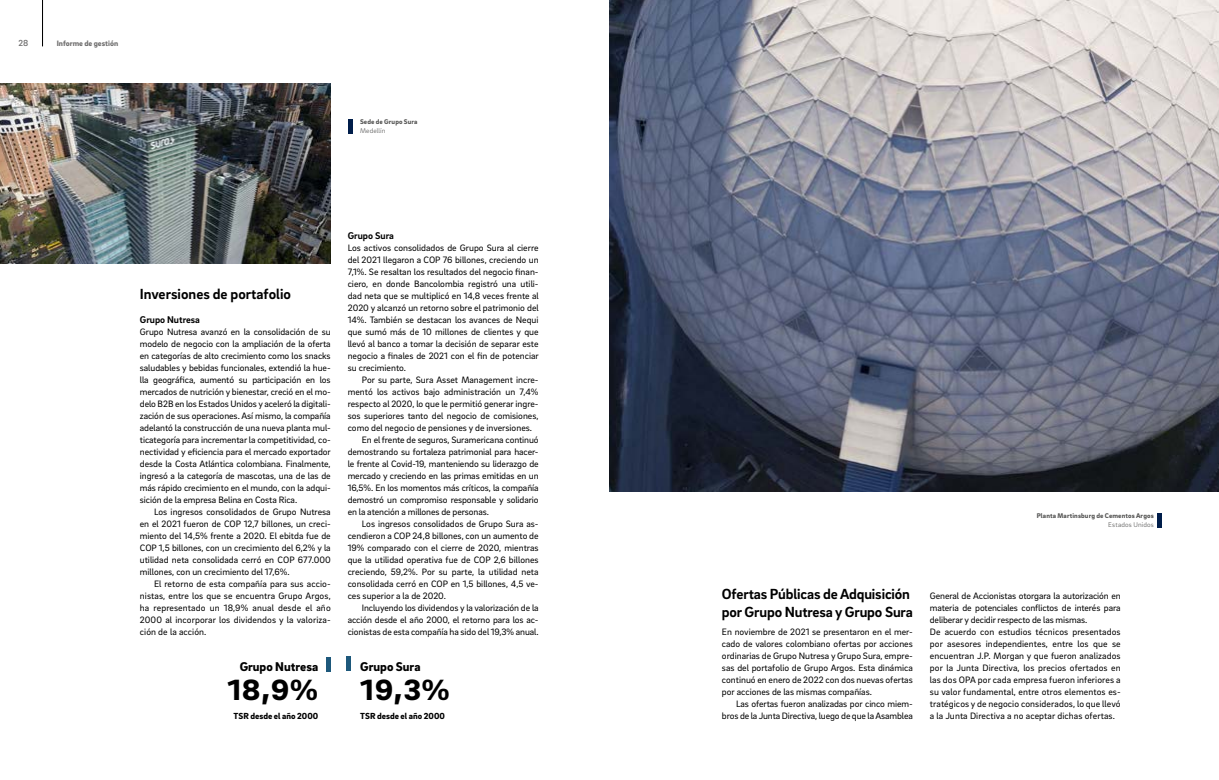
<style>
.page{position:relative;width:1219px;height:780px;background:#fff}
.page>*{position:absolute;margin:0;border:0;box-sizing:border-box;transform-origin:0 0}
.t1{font:700 40px "Brix Sans";color:#000}
.t2{font:700 15px/18px "Brix Sans";letter-spacing:-.01em;color:#000}
.t3{font:900 13px "Brix Sans";color:#000}
.t4{font:700 10px "Brix Sans";color:#000}
.t5{font:9.5px/12px "Brix Sans";color:#000;text-align:justify}
.t6{font:900 9px "Brix Sans";color:#000}
.t7{font:500 9px "Brix Sans";color:#706f6f}
.t8{font:900 8px "Brix Sans";color:#706f6f}
.t9{font:900 7px "Brix Sans";letter-spacing:.02em;color:#575756}
.t10{font:300 7px "Brix Sans";letter-spacing:.02em;color:#575756}
</style>
<div class="page">
<img style="left:609px;top:0;width:610px;height:491px">
<hr style="left:1158px;top:513px;width:4px;height:14px;background:#001d4a">
<div style="left:326px;top:657px;width:5px;height:14px;background:#1d587b"></div>
<div style="left:346px;top:657px;width:5px;height:14px;background:#1d587b"></div>
<img style="left:0;top:83px;width:331px;height:180px">
<hr style="left:348px;top:119px;width:4px;height:14px;background:#001d4a">
<hr style="left:42px;top:0;width:1px;height:46px;background:#000">
<p class="t7" style="left:18px;top:37px;width:11px">28</p>
<p class="t8" style="left:57px;top:38px;width:63px">Informe de gestión</p>
<p class="t9" style="left:360px;top:117px;width:59px">Sede de Grupo Sura</p>
<p class="t10" style="left:360px;top:126px;width:27px">Medellín</p>
<p class="t4" style="left:348px;top:229px;width:48px">Grupo Sura</p>
<p class="t5" style="left:348px;top:241px;width:193px">Los activos consolidados de Grupo Sura al cierre del 2021 llegaron a COP 76 billones, creciendo un 7,1%. Se resaltan los resultados del negocio finan&shy;ciero, en donde Bancolombia registró una utili&shy;dad neta que se multiplicó en 14,8 veces frente al 2020 y alcanzó un retorno sobre el patrimonio del 14%. También se destacan los avances de Nequi que sumó más de 10 millones de clientes y que llevó al banco a tomar la decisión de separar este negocio a finales de 2021 con el fin de potenciar su crecimiento.</p>
<p class="t5" style="left:362px;top:373px;width:178px">Por su parte, Sura Asset Management incre-</p>
<p class="t5" style="left:348px;top:385px;width:192px">mentó los activos bajo administración un 7,4%</p>
<p class="t5" style="left:348px;top:397px;width:192px">respecto al 2020, lo que le permitió generar ingre-</p>
<p class="t5" style="left:348px;top:409px;width:192px">sos superiores tanto del negocio de comisiones,</p>
<p class="t5" style="left:348px;top:421px;width:186px">como del negocio de pensiones y de inversiones.</p>
<p class="t5" style="left:362px;top:433px;width:178px">En el frente de seguros, Suramericana continuó</p>
<p class="t5" style="left:348px;top:445px;width:192px">demostrando su fortaleza patrimonial para hacer-</p>
<p class="t5" style="left:348px;top:457px;width:192px">le frente al Covid-19, manteniendo su liderazgo de</p>
<p class="t5" style="left:348px;top:469px;width:192px">mercado y creciendo en las primas emitidas en un</p>
<p class="t5" style="left:348px;top:481px;width:192px">16,5%. En los momentos más críticos, la compañía</p>
<p class="t5" style="left:348px;top:493px;width:192px">demostró un compromiso responsable y solidario</p>
<p class="t5" style="left:348px;top:505px;width:143px">en la atención a millones de personas.</p>
<p class="t5" style="left:362px;top:517px;width:178px">Los ingresos consolidados de Grupo Sura as-</p>
<p class="t5" style="left:348px;top:529px;width:192px">cendieron a COP 24,8 billones, con un aumento de</p>
<p class="t5" style="left:348px;top:541px;width:192px">19% comparado con el cierre de 2020, mientras</p>
<p class="t5" style="left:348px;top:553px;width:192px">que la utilidad operativa fue de COP 2,6 billones</p>
<p class="t5" style="left:348px;top:565px;width:192px">creciendo, 59,2%. Por su parte, la utilidad neta</p>
<p class="t5" style="left:348px;top:577px;width:192px">consolidada cerró en COP en 1,5 billones, 4,5 ve-</p>
<p class="t5" style="left:348px;top:589px;width:100px">ces superior a la de 2020.</p>
<p class="t5" style="left:362px;top:601px;width:178px">Incluyendo los dividendos y la valorización de la</p>
<p class="t5" style="left:348px;top:613px;width:192px">acción desde el año 2000, el retorno para los ac-</p>
<p class="t5" style="left:348px;top:625px;width:192px">cionistas de esta compañía ha sido del 19,3% anual.</p>
<h2 class="t2" style="left:140px;top:284px;width:153px">Inversiones de portafolio</h2>
<p class="t4" style="left:140px;top:313px;width:62px">Grupo Nutresa</p>
<p class="t5" style="left:140px;top:325px;width:193px">Grupo Nutresa avanzó en la consolidación de su modelo de negocio con la ampliación de la oferta en categorías de alto crecimiento como los snacks saludables y bebidas funcionales, extendió la hue&shy;lla geográfica, aumentó su participación en los mercados de nutrición y bienestar, creció en el mo&shy;delo B2B en los Estados Unidos y aceleró la digitali&shy;zación de sus operaciones. Así mismo, la compañía adelantó la construcción de una nueva planta mul&shy;ticategoría para incrementar la competitividad, co&shy;nectividad y eficiencia para el mercado exportador desde la Costa Atlántica colombiana. Finalmente, ingresó a la categoría de mascotas, una de las de más rápido crecimiento en el mundo, con la adqui&shy;sición de la empresa Belina en Costa Rica.</p>
<p class="t5" style="left:140px;top:505px;width:192px;text-indent:14px">Los ingresos consolidados de Grupo Nutresa en el 2021 fueron de COP 12,7 billones, un creci&shy;miento del 14,5% frente a 2020. El ebitda fue de COP 1,5 billones, con un crecimiento del 6,2% y la utilidad neta consolidada cerró en COP 677.000 millones, con un crecimiento del 17,6%.</p>
<p class="t5" style="left:140px;top:577px;width:192px;text-indent:14px">El retorno de esta compañía para sus accio&shy;nistas, entre los que se encuentra Grupo Argos, ha representado un 18,9% anual desde el año 2000 al incorporar los dividendos y la valoriza&shy;ción de la acción.</p>
<h2 class="t2" style="left:722px;top:584px;width:192px">Ofertas Públicas de Adquisición por Grupo Nutresa y Grupo Sura</h2>
<p class="t5" style="left:722px;top:625px;width:192px">En noviembre de 2021 se presentaron en el mer&shy;cado de valores colombiano ofertas por acciones ordinarias de Grupo Nutresa y Grupo Sura, empre&shy;sas del portafolio de Grupo Argos. Esta dinámica continuó en enero de 2022 con dos nuevas ofertas por acciones de las mismas compañías.</p>
<p class="t5" style="left:722px;top:697px;width:192px;text-align:right">Las ofertas fueron analizadas por cinco miem&shy;bros de la Junta Directiva, luego de que la Asamblea</p>
<h3 class="t3" style="left:240px;top:658px;width:80px">Grupo Nutresa</h3>
<h3 class="t3" style="left:360px;top:658px;width:62px">Grupo Sura</h3>
<h1 class="t1" style="left:227px;top:660px;width:224px">18,9% 19,3%</h1>
<p class="t6" style="left:234px;top:710px;width:86px">TSR desde el año 2000</p>
<p class="t6" style="left:360px;top:710px;width:86px">TSR desde el año 2000</p>
<p class="t9" style="left:1037px;top:511px;width:119px">Planta Martinsburg de Cementos Argos</p>
<p class="t10" style="left:1108px;top:520px;width:47px">Estados Unidos</p>
<p class="t5" style="left:930px;top:589px;width:192px;text-align:left">General de Accionistas otorgara la autorización en materia de potenciales conflictos de interés para deliberar y decidir respecto de las mismas.<br>De acuerdo con estudios técnicos presentados por asesores independientes, entre los que se encuentran J.P. Morgan y que fueron analizados por la Junta Directiva, los precios ofertados en las dos OPA por cada empresa fueron inferiores a su valor fundamental, entre otros elementos es&shy;tratégicos y de negocio considerados, lo que llevó a la Junta Directiva a no aceptar dichas ofertas.</p>
</div>
